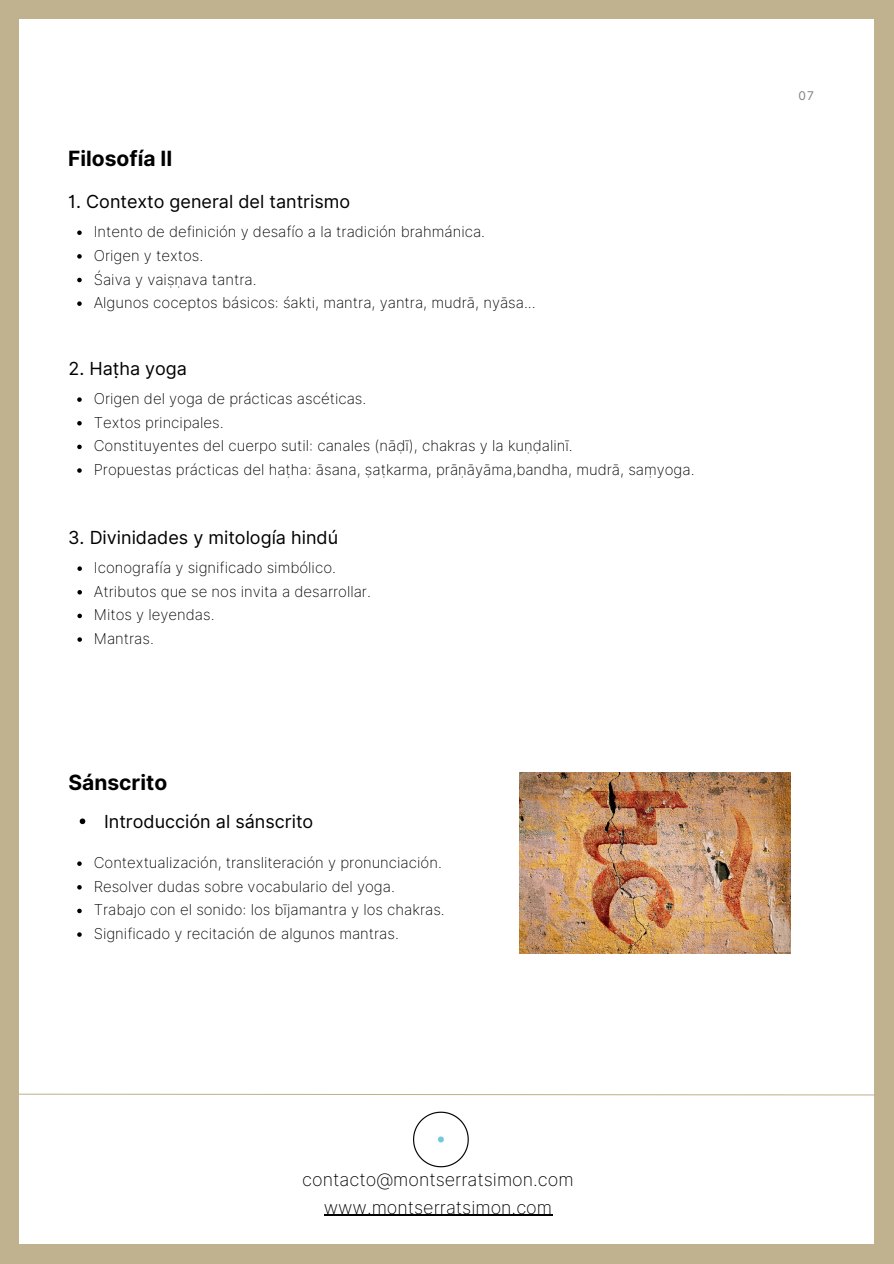
<style>
.page{position:relative;width:894px;height:1264px;background:#fff}
.page>*{position:absolute;margin:0;border:0;box-sizing:border-box;transform-origin:0 0}
.t1{font:700 21px "Inter";color:#000}
.t2{font:18px "Inter";color:#000}
.t3{font:200 18px "Inter";color:#000}
.t4{font:200 15px "Inter";color:#000}
.t5{font:12px "Inter";color:#7f7f7f}
</style>
<div class="page">
<div style="left:0;top:0;width:893px;height:1263px;background:#c1b28f"></div>
<div style="left:19px;top:19px;width:854px;height:1224px;background:#fff"></div>
<svg style="left:19px;top:1093px;width:855px;height:3px"></svg>
<img style="left:344px;top:1093px;width:187px;height:75px">
<hr style="left:324px;top:1214px;width:228px;height:1px;background:#000">
<img style="left:519px;top:772px;width:271px;height:181px">
<svg style="left:77px;top:230px;width:5px;height:5px"></svg>
<svg style="left:77px;top:254px;width:5px;height:4px"></svg>
<svg style="left:77px;top:278px;width:5px;height:4px"></svg>
<svg style="left:77px;top:301px;width:5px;height:5px"></svg>
<svg style="left:77px;top:566px;width:5px;height:5px"></svg>
<svg style="left:77px;top:590px;width:5px;height:4px"></svg>
<svg style="left:77px;top:613px;width:5px;height:5px"></svg>
<svg style="left:77px;top:637px;width:5px;height:4px"></svg>
<svg style="left:77px;top:397px;width:5px;height:5px"></svg>
<svg style="left:77px;top:421px;width:5px;height:4px"></svg>
<svg style="left:77px;top:444px;width:5px;height:5px"></svg>
<svg style="left:77px;top:468px;width:5px;height:5px"></svg>
<svg style="left:80px;top:818px;width:5px;height:6px"></svg>
<svg style="left:77px;top:861px;width:5px;height:4px"></svg>
<svg style="left:77px;top:885px;width:5px;height:4px"></svg>
<svg style="left:77px;top:908px;width:5px;height:5px"></svg>
<svg style="left:77px;top:932px;width:5px;height:4px"></svg>
<p class="t1" style="left:68px;top:146px;width:105px">Filosofía II</p>
<p class="t2" style="left:68px;top:190px;width:283px">1. Contexto general del tantrismo</p>
<p class="t4" style="left:94px;top:223px;width:393px">Intento de definición y desafío a la tradición brahmánica.</p>
<p class="t4" style="left:94px;top:246px;width:111px">Origen y textos.</p>
<h2 class="t4" style="left:94px;top:270px;width:164px">Śaiva y vaiṣṇava tantra.</h2>
<p class="t4" style="left:94px;top:293px;width:443px">Algunos coceptos básicos: śakti, mantra, yantra, mudrā, nyāsa...</p>
<p class="t2" style="left:68px;top:357px;width:120px">2. Haṭha yoga</p>
<p class="t4" style="left:94px;top:389px;width:274px">Origen del yoga de prácticas ascéticas.</p>
<p class="t4" style="left:94px;top:413px;width:131px">Textos principales.</p>
<p class="t4" style="left:94px;top:437px;width:480px">Constituyentes del cuerpo sutil: canales (nāḍī), chakras y la kuṇḍalinī.</p>
<p class="t4" style="left:94px;top:460px;width:602px">Propuestas prácticas del haṭha: āsana, ṣaṭkarma, prāṇāyāma,bandha, mudrā, saṃyoga.</p>
<p class="t2" style="left:68px;top:526px;width:271px">3. Divinidades y mitología hindú</p>
<h2 class="t4" style="left:94px;top:558px;width:243px">Iconografía y significado simbólico.</h2>
<p class="t4" style="left:94px;top:582px;width:278px">Atributos que se nos invita a desarrollar.</p>
<p class="t4" style="left:94px;top:606px;width:122px">Mitos y leyendas.</p>
<p class="t4" style="left:94px;top:629px;width:61px">Mantras.</p>
<p class="t1" style="left:68px;top:770px;width:100px">Sánscrito</p>
<p class="t2" style="left:104px;top:810px;width:211px">Introducción al sánscrito</p>
<p class="t4" style="left:94px;top:853px;width:349px">Contextualización, transliteración y pronunciación.</p>
<p class="t4" style="left:94px;top:877px;width:302px">Resolver dudas sobre vocabulario del yoga.</p>
<p class="t4" style="left:94px;top:900px;width:352px">Trabajo con el sonido: los bījamantra y los chakras.</p>
<h2 class="t4" style="left:94px;top:924px;width:307px">Significado y recitación de algunos mantras.</h2>
<p class="t3" style="left:302px;top:1168px;width:273px">contacto@montserratsimon.com</p>
<h2 class="t3" style="left:324px;top:1196px;width:230px">www.montserratsimon.com</h2>
<p class="t5" style="left:798px;top:89px;width:17px">07</p>
</div>
